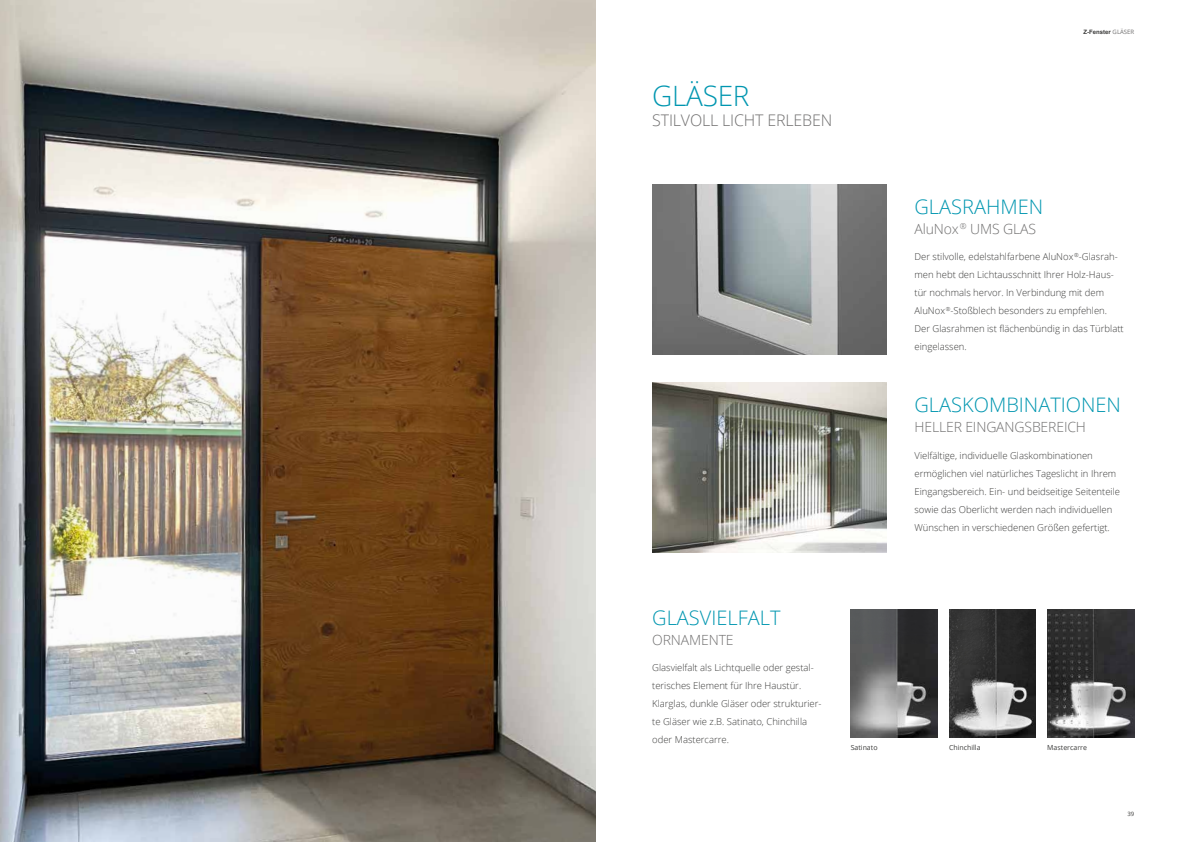
<style>
.page{position:relative;width:1191px;height:842px;background:#fff}
.page>*{position:absolute;margin:0;border:0;box-sizing:border-box;transform-origin:0 0}
.t1{font:300 28px "Open Sans";letter-spacing:-.01em;color:#0096b0}
.t2{font:300 20px "Open Sans";color:#0096b0}
.t3{font:300 16px "Open Sans";letter-spacing:-.01em;color:#706f6f}
.t4{font:300 14px "Open Sans";letter-spacing:-.01em;color:#706f6f}
.t5{font:300 9.5px/18px "Open Sans";color:#3c3c3b}
.t6{font:7px "Open Sans";color:#3c3c3b}
.t7{font:700 6px "Arial";color:#3c3c3b}
.t8{font:6px "Open Sans";color:#3c3c3b}
.s1{font-family:"Open Sans";font-weight:400;color:#706f6f}
</style>
<div class="page">
<img style="left:0;top:0;width:595px;height:842px">
<img style="left:652px;top:184px;width:234px;height:170px">
<img style="left:850px;top:609px;width:87px;height:128px">
<img style="left:850px;top:624px;width:87px;height:19px">
<img style="left:1047px;top:664px;width:87px;height:73px">
<img style="left:1047px;top:609px;width:87px;height:55px">
<img style="left:949px;top:665px;width:87px;height:72px">
<img style="left:949px;top:609px;width:87px;height:22px">
<img style="left:949px;top:631px;width:87px;height:34px">
<img style="left:652px;top:383px;width:234px;height:170px">
<h1 class="t1" style="left:652px;top:77px;width:99px">GLÄSER</h1>
<h3 class="t3" style="left:652px;top:110px;width:182px">STILVOLL LICHT ERLEBEN</h3>
<p class="t7" style="left:1083px;top:28px;width:52px">Z-Fenster <span class="s1">GLÄSER</span></p>
<h2 class="t2" style="left:914px;top:193px;width:130px">GLASRAHMEN</h2>
<h3 class="t4" style="left:914px;top:219px;width:123px">AluNox<sup>®</sup> UMS GLAS</h3>
<p class="t5" style="left:914px;top:248px;width:211px">Der stilvolle, edelstahlfarbene AluNox<sup>®</sup>-Glasrah&shy;men hebt den Lichtausschnitt Ihrer Holz-Haus&shy;tür nochmals hervor. In Verbindung mit dem AluNox<sup>®</sup>-Stoßblech besonders zu empfehlen.<br>Der Glasrahmen ist flächenbündig in das Türblatt eingelassen.</p>
<h2 class="t2" style="left:914px;top:391px;width:208px">GLASKOMBINATIONEN</h2>
<h3 class="t4" style="left:914px;top:417px;width:173px">HELLER EINGANGSBEREICH</h3>
<p class="t5" style="left:914px;top:446px;width:207px">Vielfältige, individuelle Glaskombinationen ermöglichen viel natürliches Tageslicht in Ihrem Eingangsbereich. Ein- und beidseitige Seitenteile sowie das Oberlicht werden nach individuellen Wünschen in verschiedenen Größen gefertigt.</p>
<h2 class="t2" style="left:652px;top:604px;width:130px">GLASVIELFALT</h2>
<h3 class="t4" style="left:652px;top:630px;width:83px">ORNAMENTE</h3>
<p class="t5" style="left:652px;top:659px;width:171px">Glasvielfalt als Lichtquelle oder gestal&shy;terisches Element für Ihre Haustür.<br>Klarglas, dunkle Gläser oder strukturier&shy;te Gläser wie z.B. Satinato, Chinchilla oder Mastercarre.</p>
<p class="t6" style="left:850px;top:742px;width:28px">Satinato</p>
<p class="t6" style="left:949px;top:742px;width:33px">Chinchilla</p>
<p class="t6" style="left:1047px;top:742px;width:41px">Mastercarre</p>
<p class="t8" style="left:1127px;top:810px;width:8px">39</p>
</div>
